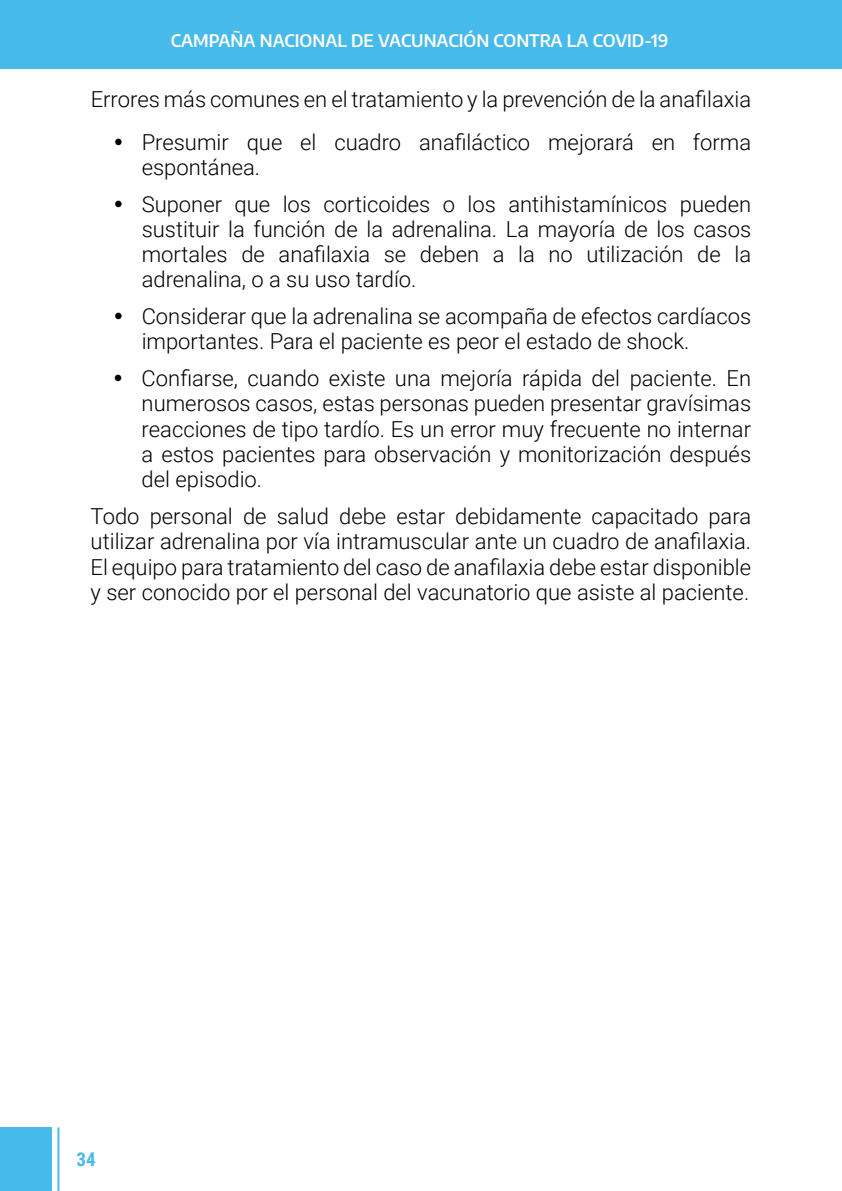
<style>
.page{position:relative;width:842px;height:1191px;background:#fff}
.page>*{position:absolute;margin:0;border:0;box-sizing:border-box;transform-origin:0 0}
.t1{font:300 22px/25.2px "Roboto";color:#000;text-align:justify}
.t2{font:700 19px "Roboto Condensed";color:#47baec}
.t3{font:600 17px "Encode Sans";color:#fff}
</style>
<div class="page">
<div style="left:0;top:0;width:842px;height:68px;background:#47baec"></div>
<div style="left:0;top:1127px;width:52px;height:64px;background:#47baec"></div>
<hr style="left:57px;top:1127px;width:2px;height:64px;background:#47baec">
<p class="t3" style="left:171px;top:28px;width:499px">CAMPAÑA NACIONAL DE VACUNACIÓN CONTRA LA COVID-19</p>
<p class="t1" style="left:91px;top:77px;width:662px;line-height:42.4px;text-align:right">Errores más comunes en el tratamiento y la prevención de la anafilaxia<br>Presumir que el cuadro anafiláctico mejorará en forma</p>
<p class="t1" style="left:142px;top:148px;width:611px;line-height:36.6px">espontánea.<br>Suponer que los corticoides o los antihistamínicos pueden</p>
<p class="t1" style="left:142px;top:216px;width:611px">sustituir la función de la adrenalina. La mayoría de los casos mortales de anafilaxia se deben a la no utilización de la adrenalina, o a su uso tardío.</p>
<p class="t1" style="left:142px;top:303px;width:611px">Considerar que la adrenalina se acompaña de efectos cardíacos importantes. Para el paciente es peor el estado de shock.</p>
<p class="t1" style="left:142px;top:365px;width:611px">Confiarse, cuando existe una mejoría rápida del paciente. En numerosos casos, estas personas pueden presentar gravísimas reacciones de tipo tardío. Es un error muy frecuente no internar a estos pacientes para observación y monitorización después del episodio.</p>
<p class="t1" style="left:91px;top:503px;width:662px">Todo personal de salud debe estar debidamente capacitado para utilizar adrenalina por vía intramuscular ante un cuadro de anafilaxia.<br>El equipo para tratamiento del caso de anafilaxia debe estar disponible y ser conocido por el personal del vacunatorio que asiste al paciente.</p>
<p class="t2" style="left:77px;top:1146px;width:21px">34</p>
</div>
